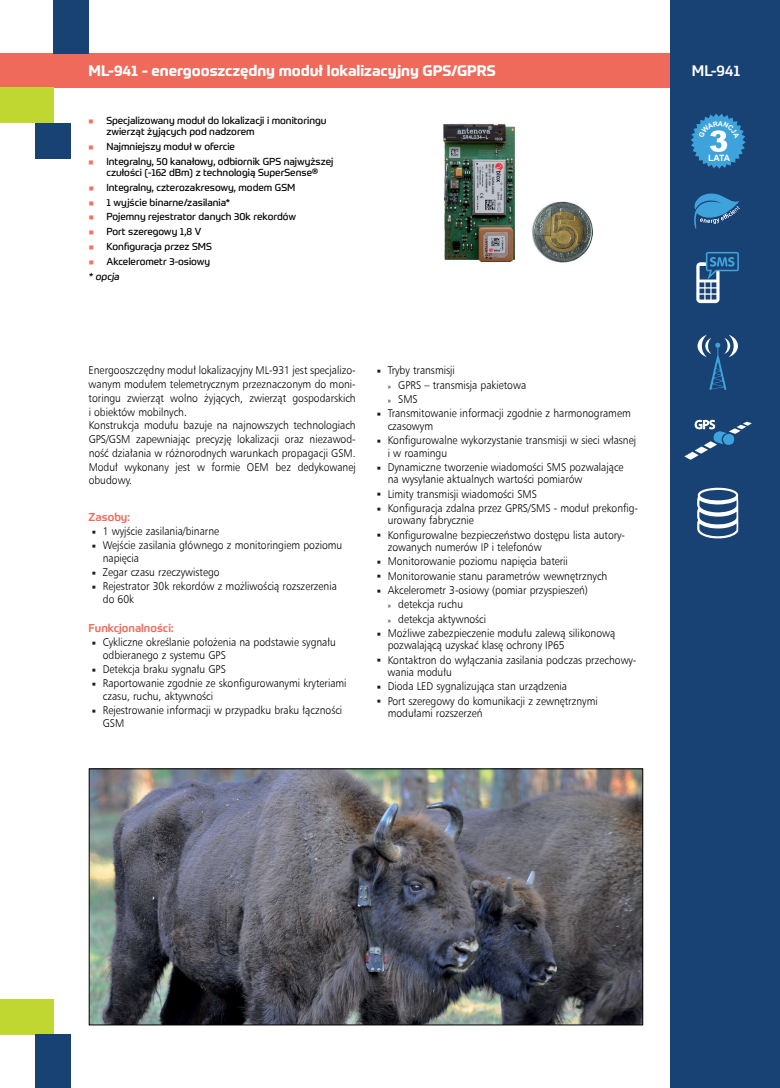
<style>
.page{position:relative;width:780px;height:1088px;background:#fff}
.page>*{position:absolute;margin:0;border:0;box-sizing:border-box;transform-origin:0 0}
.t1{font:700 15px "Prometo";color:#fff}
.t2{font:500 15px "Prometo";color:#fff}
.t3{font:12.25px "Myriad Pro";color:#fff}
.t4{font:11.25px/12.5px "Humnst 777 Lt EU";color:#000;scale:.92 1}
.t5{font:500 11.25px "Prometo";color:#ef6a5b}
.t6{font:10px/11.2px "Prometo";color:#000}
.t7{font:700 8.75px "Arial";color:#fff}
.s1{color:#f37262}
.s2{color:#1d1d1b}
.s3{font-family:"Myriad Pro";font-size:7.5px}
</style>
<div class="page">
<hr style="left:779px;top:53px;width:1px;height:34px;background:#ef6a5b">
<hr style="left:779px;top:87px;width:1px;height:36px;background:#bfd730">
<hr style="left:779px;top:999px;width:1px;height:36px;background:#bfd730">
<div style="left:0;top:53px;width:670px;height:34px;background:#ef6a5b"></div>
<div style="left:670px;top:0;width:109px;height:1088px;background:#184174"></div>
<svg style="left:696px;top:252px;width:42px;height:51px"></svg>
<svg style="left:697px;top:335px;width:41px;height:55px"></svg>
<svg style="left:697px;top:488px;width:41px;height:50px"></svg>
<div style="left:0;top:999px;width:53px;height:36px;background:#bfd730"></div>
<div style="left:36px;top:1035px;width:35px;height:53px;background:#184174"></div>
<div style="left:0;top:87px;width:53px;height:36px;background:#bfd730"></div>
<div style="left:53px;top:0;width:36px;height:53px;background:#184174"></div>
<div style="left:35px;top:123px;width:36px;height:35px;background:#184174"></div>
<svg style="left:684px;top:420px;width:67px;height:40px"></svg>
<img style="left:443px;top:123px;width:72px;height:140px">
<img style="left:529px;top:87px;width:83px;height:176px">
<svg style="left:694px;top:193px;width:46px;height:36px"></svg>
<img style="left:91px;top:770px;width:550px;height:253px">
<div style="left:89px;top:768px;width:554px;height:257px;border:1px solid #000"></div>
<svg style="left:691px;top:113px;width:54px;height:56px"></svg>
<h1 class="t1" style="left:89px;top:61px;width:408px">ML-941 - energooszczędny moduł lokalizacyjny GPS/GPRS</h1>
<h1 class="t2" style="left:692px;top:61px;width:50px">ML-941</h1>
<p class="t6" style="left:106px;top:115px;width:222px;text-indent:-18px"><span class="s1">■</span> Specjalizowany moduł do lokalizacji i monitoringu zwierząt żyjących pod nadzorem</p>
<p class="t6" style="left:89px;top:141px;width:148px"><span class="s1">■</span> Najmniejszy moduł w ofercie</p>
<p class="t6" style="left:89px;top:156px;width:246px;text-align:center"><span class="s1">■</span> Integralny, 50 kanałowy, odbiornik GPS najwyższej czułości (-162 dBm) z technologią SuperSense®</p>
<p class="t6" style="left:89px;top:182px;width:208px"><span class="s1">■</span> Integralny, czterozakresowy, modem GSM</p>
<p class="t6" style="left:89px;top:196px;width:143px"><span class="s1">■</span> 1 wyjście binarne/zasilania*</p>
<p class="t6" style="left:89px;top:211px;width:209px"><span class="s1">■</span> Pojemny rejestrator danych 30k rekordów</p>
<p class="t6" style="left:89px;top:226px;width:114px"><span class="s1">■</span> Port szeregowy 1,8 V</p>
<p class="t6" style="left:89px;top:241px;width:125px"><span class="s1">■</span> Konfiguracja przez SMS</p>
<p class="t6" style="left:89px;top:254px;width:123px;line-height:14.9px"><span class="s1">■</span> Akcelerometr 3-osiowy * opcja</p>
<p class="t4" style="left:89px;top:363px;width:292px;line-height:13.8px">Energooszczędny moduł lokalizacyjny ML-931 jest specjalizo&shy;wanym modułem telemetrycznym przeznaczonym do moni&shy;toringu zwierząt wolno żyjących, zwierząt gospodarskich i obiektów mobilnych.<br>Konstrukcja modułu bazuje na najnowszych technologiach GPS/GSM zapewniając precyzję lokalizacji oraz niezawod&shy;ność działania w różnorodnych warunkach propagacji GSM.<br>Moduł wykonany jest w formie OEM bez dedykowanej obudowy.</p>
<p class="t5" style="left:89px;top:510px;width:43px">Zasoby:</p>
<p class="t4" style="left:92px;top:525px;width:139px"><span class="s2">■</span> 1 wyjście zasilania/binarne</p>
<p class="t4" style="left:103px;top:539px;width:262px;text-indent:-11px"><span class="s2">■</span> Wejście zasilania głównego z monitoringiem poziomu napięcia</p>
<p class="t4" style="left:92px;top:566px;width:140px"><span class="s2">■</span> Zegar czasu rzeczywistego</p>
<p class="t4" style="left:103px;top:580px;width:256px;text-indent:-11px"><span class="s2">■</span> Rejestrator 30k rekordów z możliwością rozszerzenia do 60k</p>
<p class="t5" style="left:89px;top:621px;width:86px">Funkcjonalności:</p>
<p class="t4" style="left:103px;top:636px;width:255px;text-indent:-11px"><span class="s2">■</span> Cykliczne określanie położenia na podstawie sygnału odbieranego z systemu GPS</p>
<p class="t4" style="left:92px;top:663px;width:147px"><span class="s2">■</span> Detekcja braku sygnału GPS</p>
<p class="t4" style="left:103px;top:677px;width:266px;text-indent:-11px"><span class="s2">■</span> Raportowanie zgodnie ze skonfigurowanymi kryteriami czasu, ruchu, aktywności</p>
<p class="t4" style="left:103px;top:704px;width:262px;text-indent:-11px"><span class="s2">■</span> Rejestrowanie informacji w przypadku braku łączności<br>GSM</p>
<p class="t4" style="left:387px;top:363px;width:152px;line-height:14.2px;text-indent:-11px"><span class="s2">■</span> Tryby transmisji<br><span class="s3">»</span> GPRS – transmisja pakietowa <span class="s3">»</span> SMS</p>
<p class="t4" style="left:387px;top:407px;width:266px;text-indent:-11px"><span class="s2">■</span> Transmitowanie informacji zgodnie z harmonogramem czasowym</p>
<p class="t4" style="left:387px;top:434px;width:271px;text-indent:-11px"><span class="s2">■</span> Konfigurowalne wykorzystanie transmisji w sieci własnej i w roamingu</p>
<p class="t4" style="left:387px;top:460px;width:258px;text-indent:-11px"><span class="s2">■</span> Dynamiczne tworzenie wiadomości SMS pozwalające na wysyłanie aktualnych wartości pomiarów</p>
<p class="t4" style="left:377px;top:487px;width:175px"><span class="s2">■</span> Limity transmisji wiadomości SMS</p>
<p class="t4" style="left:387px;top:501px;width:274px;text-indent:-11px"><span class="s2">■</span> Konfiguracja zdalna przez GPRS/SMS - moduł prekonfig&shy;urowany fabrycznie</p>
<p class="t4" style="left:387px;top:528px;width:259px;text-indent:-11px"><span class="s2">■</span> Konfigurowalne bezpieczeństwo dostępu lista autory&shy;zowanych numerów IP i telefonów</p>
<p class="t4" style="left:377px;top:555px;width:209px"><span class="s2">■</span> Monitorowanie poziomu napięcia baterii</p>
<p class="t4" style="left:377px;top:569px;width:252px"><span class="s2">■</span> Monitorowanie stanu parametrów wewnętrznych</p>
<p class="t4" style="left:387px;top:583px;width:219px;line-height:14.2px;text-indent:-11px"><span class="s2">■</span> Akcelerometr 3-osiowy (pomiar przyspieszeń) <span class="s3">»</span> detekcja ruchu<br><span class="s3">»</span> detekcja aktywności</p>
<p class="t4" style="left:387px;top:626px;width:249px;text-indent:-11px"><span class="s2">■</span> Możliwe zabezpieczenie modułu zalewą silikonową pozwalającą uzyskać klasę ochrony IP65</p>
<p class="t4" style="left:387px;top:653px;width:272px;text-indent:-11px"><span class="s2">■</span> Kontaktron do wyłączania zasilania podczas przechowy&shy;wania modułu</p>
<p class="t4" style="left:377px;top:680px;width:208px"><span class="s2">■</span> Dioda LED sygnalizująca stan urządzenia</p>
<p class="t4" style="left:387px;top:694px;width:230px;text-indent:-11px"><span class="s2">■</span> Port szeregowy do komunikacji z zewnętrznymi modułami rozszerzeń</p>
<p class="t7" style="left:708px;top:152px;width:23px">LATA</p>
<p class="t3" style="left:694px;top:417px;width:22px">GPS</p>
</div>
